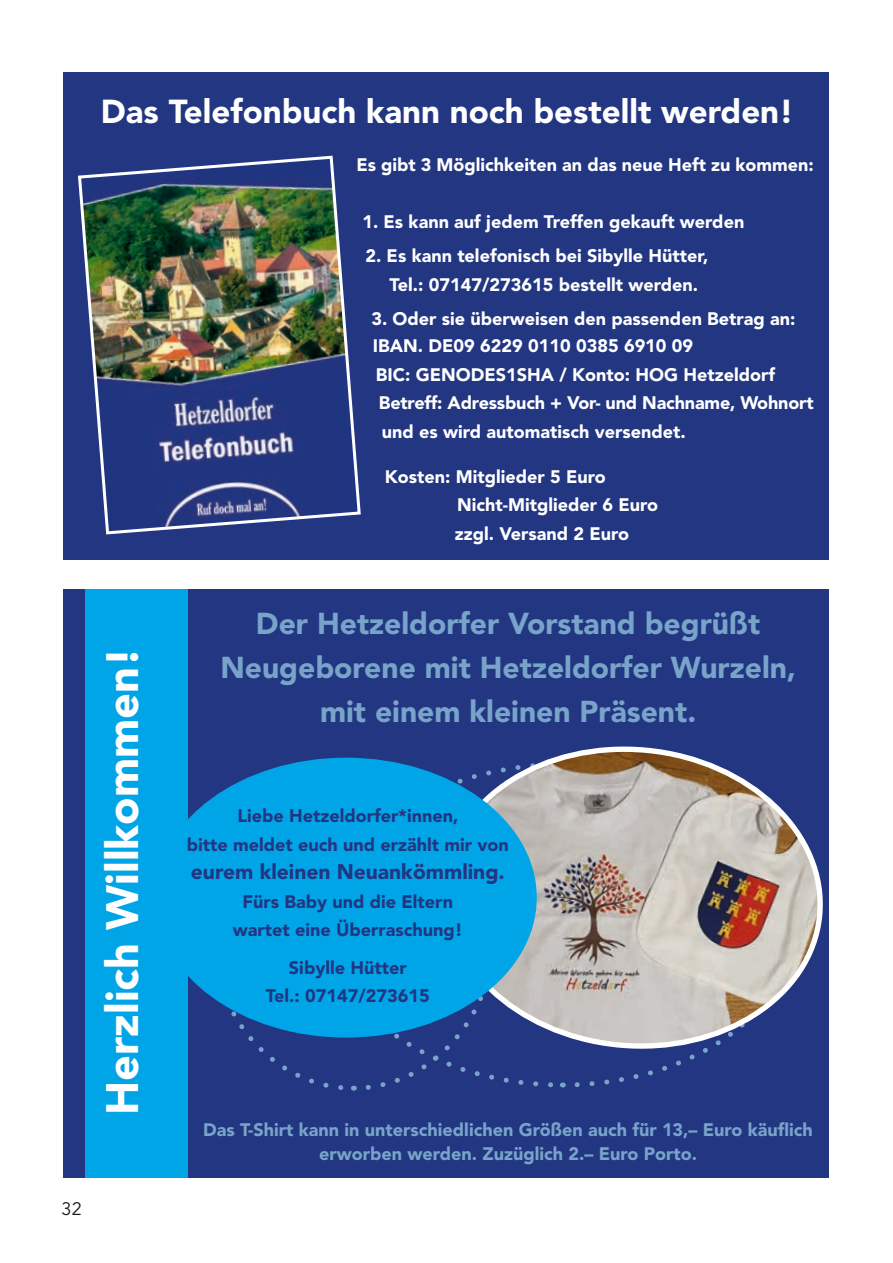
<style>
.page{position:relative;width:893px;height:1263px;background:#fff}
.page>*{position:absolute;margin:0;border:0;box-sizing:border-box;transform-origin:0 0}
.t1{font:900 45px "Avenir LT Std";color:#fff}
.t2{font:900 33px "Avenir LT Std";color:#fff}
.t3{font:900 30px/44px "Avenir LT Std";color:#78a4c9;text-align:center}
.t4{font:900 21px "Avenir LT Std";color:#223682}
.t5{font:900 18px/28.5px "Avenir LT Std";color:#fff}
.t6{font:900 18px/28.5px "Avenir LT Std";color:#223682;text-align:center}
.t7{font:900 18px/24px "Avenir LT Std";color:#78a4c9;text-align:center}
.t8{font:18px "Avenir LT Std";color:#1b1819}
</style>
<div class="page">
<div style="left:64px;top:73px;width:765px;height:487px;background:#223682"></div>
<div style="left:64px;top:589px;width:765px;height:588px;background:#223682"></div>
<svg style="left:207px;top:759px;width:488px;height:332px"></svg>
<svg style="left:432px;top:746px;width:391px;height:309px"></svg>
<div style="left:85px;top:589px;width:102px;height:588px;background:#00a5e8"></div>
<div style="left:156px;top:758px;width:380px;height:279px;background:#00a5e8;border-radius:50%"></div>
<img style="left:78px;top:155px;width:283px;height:380px">
<h2 class="t2" style="left:101px;top:92px;width:694px">Das Telefonbuch kann noch bestellt werden!</h2>
<p class="t5" style="left:356px;top:150px;width:459px">Es gibt 3 Möglichkeiten an das neue Heft zu kommen:</p>
<p class="t5" style="left:362px;top:207px;width:383px">1. Es kann auf jedem Treffen gekauft werden</p>
<p class="t5" style="left:389px;top:242px;width:320px;text-indent:-24px">2. Es kann telefonisch bei Sibylle Hütter,<br>Tel.: 07147/273615 bestellt werden.</p>
<p class="t5" style="left:371px;top:305px;width:426px">3. Oder sie überweisen den passenden Betrag an:</p>
<p class="t5" style="left:373px;top:332px;width:322px">IBAN. DE09 6229 0110 0385 6910 09</p>
<p class="t5" style="left:376px;top:360px;width:401px">BIC: GENODES1SHA / Konto: HOG Hetzeldorf</p>
<p class="t5" style="left:379px;top:389px;width:436px">Betreff: Adressbuch + Vor- und Nachname, Wohnort</p>
<p class="t5" style="left:382px;top:417px;width:305px">und es wird automatisch versendet.</p>
<p class="t5" style="left:455px;top:462px;width:205px;text-indent:-70px">Kosten: Mitglieder 5 Euro<br>Nicht-Mitglieder 6 Euro zzgl. Versand 2 Euro</p>
<h1 class="t1" style="left:95px;top:1115px;width:469px;rotate:-90deg">Herzlich Willkommen!</h1>
<p class="t8" style="left:62px;top:1198px;width:22px">32</p>
<h3 class="t3" style="left:220px;top:602px;width:577px">Der Hetzeldorfer Vorstand begrüßt<br>Neugeborene mit Hetzeldorfer Wurzeln, mit einem kleinen Präsent.</h3>
<p class="t6" style="left:187px;top:802px;width:323px">Liebe Hetzeldorfer*innen,<br>bitte meldet euch und erzählt mir von</p>
<p class="t4" style="left:191px;top:859px;width:315px">eurem kleinen Neuankömmling.</p>
<p class="t6" style="left:233px;top:887px;width:231px">Fürs Baby und die Eltern wartet eine Überraschung!</p>
<p class="t6" style="left:266px;top:953px;width:165px">Sibylle Hütter<br>Tel.: 07147/273615</p>
<p class="t7" style="left:203px;top:1118px;width:611px">Das T-Shirt kann in unterschiedlichen Größen auch für 13,– Euro käuflich erworben werden. Zuzüglich 2.– Euro Porto.</p>
</div>
